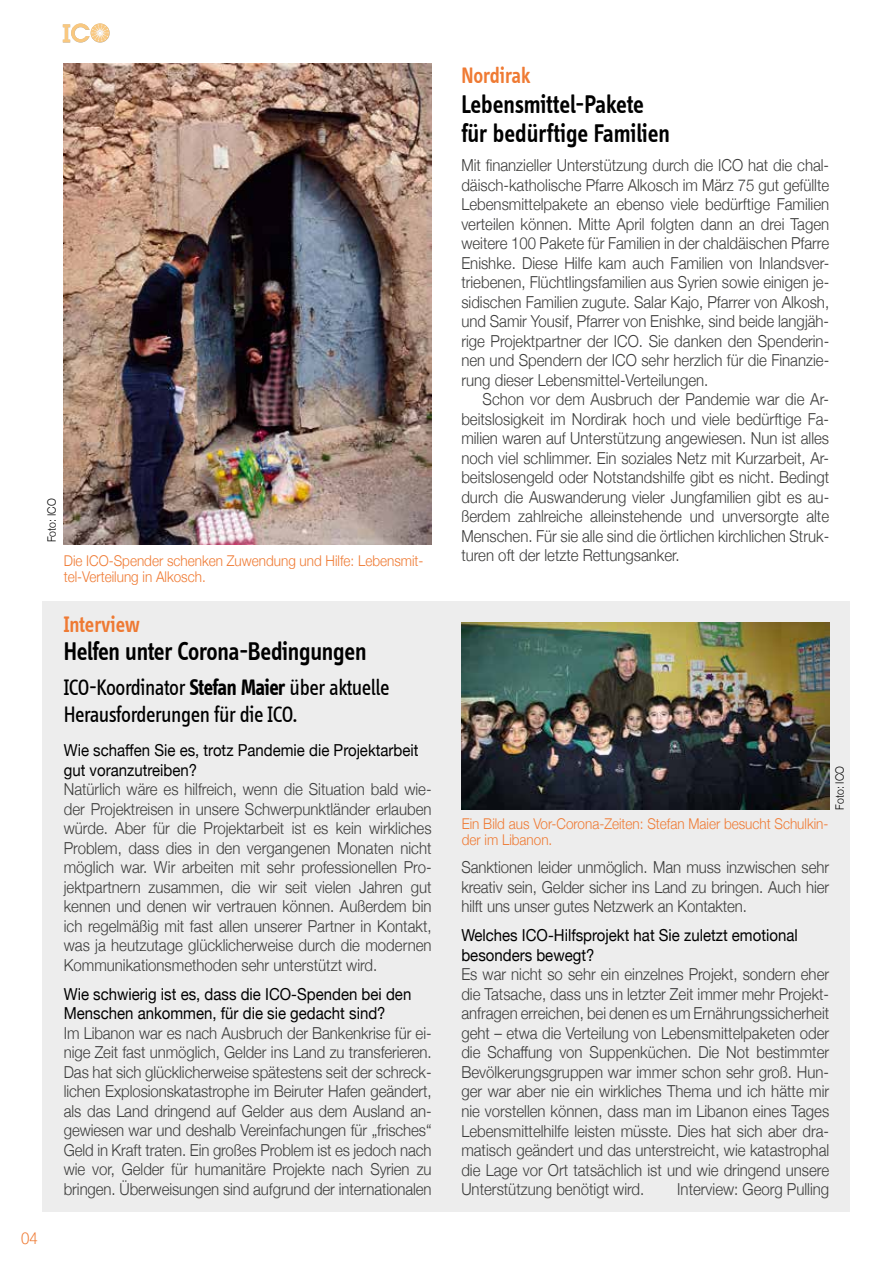
<style>
.page{position:relative;width:893px;height:1263px;background:#fff}
.page>*{position:absolute;margin:0;border:0;box-sizing:border-box;transform-origin:0 0}
.t1{font:600 26.4px/29.2px "Info Disp";letter-spacing:-.01em;color:#000;scale:.91 1}
.t2{font:23.1px/27px "Info Disp";letter-spacing:-.02em;color:#000;scale:.91 1}
.t3{font:600 23.1px "Info Disp";color:#ef7a33;scale:.91 1}
.t4{font:300 16.5px/19.5px "Helvetica Neue";color:#3c3c3b;text-align:justify;scale:.91 1}
.t5{font:16.5px/19.5px "Helvetica Neue";color:#000;scale:.91 1}
.t6{font:300 16.5px "Helvetica Neue";color:#ef7a33;scale:.91 1}
.t7{font:300 14.85px/16.2px "Helvetica Neue";color:#ef7a33;scale:.91 1}
.t8{font:300 11.55px "Helvetica Neue";color:#000;scale:.91 1}
.s1{font-weight:700}
</style>
<div class="page">
<svg style="left:63px;top:23px;width:47px;height:20px"></svg>
<div style="left:43px;top:602px;width:807px;height:610px;background:#ededed"></div>
<img style="left:64px;top:64px;width:368px;height:480px">
<img style="left:461px;top:623px;width:368px;height:187px">
<p class="t8" style="left:42px;top:542px;width:50px;rotate:-90deg">Foto: ICO</p>
<p class="t7" style="left:64px;top:552px;width:397px">Die ICO-Spender schenken Zuwendung und Hilfe: Lebensmit&shy;tel-Verteilung in Alkosch.</p>
<h2 class="t3" style="left:64px;top:611px;width:85px">Interview</h2>
<h1 class="t1" style="left:64px;top:637px;width:334px">Helfen unter Corona-Bedingungen</h1>
<h2 class="t2" style="left:64px;top:673px;width:359px">ICO-Koordinator <span class="s1">Stefan Maier</span> über aktuelle<br>Herausforderungen für die ICO.</h2>
<p class="t5" style="left:64px;top:741px;width:391px">Wie schaffen Sie es, trotz Pandemie die Projektarbeit gut voranzutreiben?</p>
<p class="t4" style="left:64px;top:778px;width:406px">Natürlich wäre es hilfreich, wenn die Situation bald wie&shy;der Projektreisen in unsere Schwerpunktländer erlauben würde. Aber für die Projektarbeit ist es kein wirkliches Problem, dass dies in den vergangenen Monaten nicht möglich war. Wir arbeiten mit sehr professionellen Pro&shy;jektpartnern zusammen, die wir seit vielen Jahren gut kennen und denen wir vertrauen können. Außerdem bin ich regelmäßig mit fast allen unserer Partner in Kontakt, was ja heutzutage glücklicherweise durch die modernen Kommunikationsmethoden sehr unterstützt wird.</p>
<p class="t5" style="left:64px;top:985px;width:383px">Wie schwierig ist es, dass die ICO-Spenden bei den<br>Menschen ankommen, für die sie gedacht sind?</p>
<p class="t4" style="left:64px;top:1022px;width:406px">Im Libanon war es nach Ausbruch der Bankenkrise für ei&shy;nige Zeit fast unmöglich, Gelder ins Land zu transferieren.<br>Das hat sich glücklicherweise spätestens seit der schreck&shy;lichen Explosionskatastrophe im Beiruter Hafen geändert, als das Land dringend auf Gelder aus dem Ausland an&shy;gewiesen war und deshalb Vereinfachungen für „frisches“ Geld in Kraft traten. Ein großes Problem ist es jedoch nach wie vor, Gelder für humanitäre Projekte nach Syrien zu bringen. Überweisungen sind aufgrund der internationalen</p>
<p class="t6" style="left:21px;top:1225px;width:20px">04</p>
<h2 class="t3" style="left:461px;top:63px;width:77px">Nordirak</h2>
<h1 class="t1" style="left:461px;top:89px;width:231px">Lebensmittel-Pakete für bedürftige Familien</h1>
<p class="t4" style="left:461px;top:154px;width:406px">Mit finanzieller Unterstützung durch die ICO hat die chal&shy;däisch-katholische Pfarre Alkosch im März 75 gut gefüllte Lebensmittelpakete an ebenso viele bedürftige Familien verteilen können. Mitte April folgten dann an drei Tagen weitere 100 Pakete für Familien in der chaldäischen Pfarre Enishke. Diese Hilfe kam auch Familien von Inlandsver&shy;triebenen, Flüchtlingsfamilien aus Syrien sowie einigen je&shy;sidischen Familien zugute. Salar Kajo, Pfarrer von Alkosh, und Samir Yousif, Pfarrer von Enishke, sind beide langjäh&shy;rige Projektpartner der ICO. Sie danken den Spenderin&shy;nen und Spendern der ICO sehr herzlich für die Finanzie&shy;rung dieser Lebensmittel-Verteilungen.</p>
<p class="t4" style="left:461px;top:388px;width:406px;text-indent:21px">Schon vor dem Ausbruch der Pandemie war die Ar&shy;beitslosigkeit im Nordirak hoch und viele bedürftige Fa&shy;milien waren auf Unterstützung angewiesen. Nun ist alles noch viel schlimmer. Ein soziales Netz mit Kurzarbeit, Ar&shy;beitslosengeld oder Notstandshilfe gibt es nicht. Bedingt durch die Auswanderung vieler Jungfamilien gibt es au&shy;ßerdem zahlreiche alleinstehende und unversorgte alte Menschen. Für sie alle sind die örtlichen kirchlichen Struk&shy;turen oft der letzte Rettungsanker.</p>
<p class="t8" style="left:830px;top:810px;width:50px;rotate:-90deg">Foto: ICO</p>
<p class="t7" style="left:462px;top:815px;width:404px">Ein Bild aus Vor-Corona-Zeiten: Stefan Maier besucht Schulkin&shy;der im Libanon.</p>
<p class="t4" style="left:461px;top:856px;width:406px">Sanktionen leider unmöglich. Man muss inzwischen sehr kreativ sein, Gelder sicher ins Land zu bringen. Auch hier hilft uns unser gutes Netzwerk an Kontakten.</p>
<p class="t5" style="left:461px;top:927px;width:371px">Welches ICO-Hilfsprojekt hat Sie zuletzt emotional besonders bewegt?</p>
<p class="t4" style="left:461px;top:964px;width:406px">Es war nicht so sehr ein einzelnes Projekt, sondern eher die Tatsache, dass uns in letzter Zeit immer mehr Projekt&shy;anfragen erreichen, bei denen es um Ernährungssicherheit geht – etwa die Verteilung von Lebensmittelpaketen oder die Schaffung von Suppenküchen. Die Not bestimmter Bevölkerungsgruppen war immer schon sehr groß. Hun&shy;ger war aber nie ein wirkliches Thema und ich hätte mir nie vorstellen können, dass man im Libanon eines Tages Lebensmittelhilfe leisten müsste. Dies hat sich aber dra&shy;matisch geändert und das unterstreicht, wie katastrophal die Lage vor Ort tatsächlich ist und wie dringend unsere Unterstützung benötigt wird.</p>
<p class="t4" style="left:677px;top:1178px;width:168px">Interview: Georg Pulling</p>
</div>
